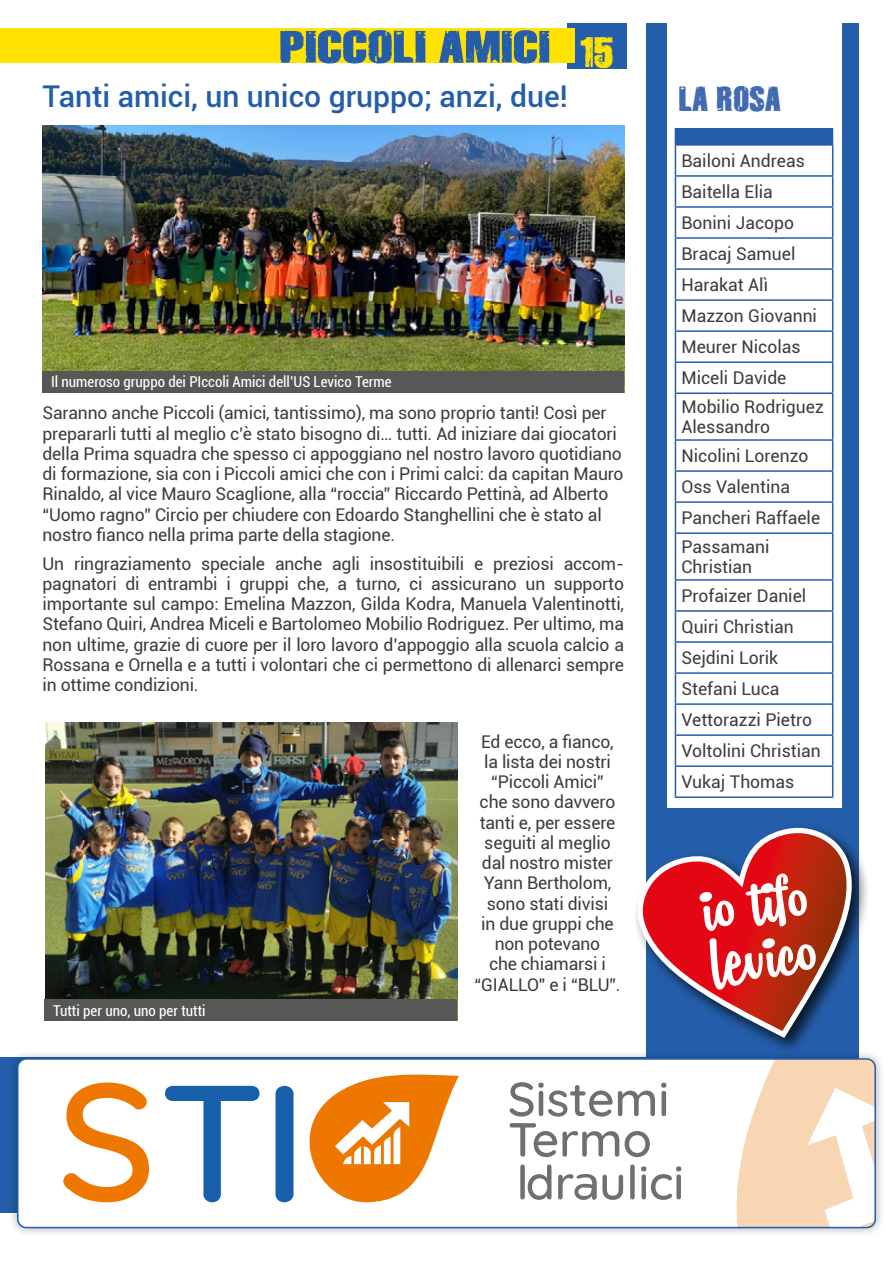
<style>
.page{position:relative;width:893px;height:1263px;background:#fff}
.page>*{position:absolute;margin:0;border:0;box-sizing:border-box;transform-origin:0 0}
.t1{font:45px "Disintegration";color:#245eaa;scale:1.2 1}
.t2{font:42.3px "Disintegration";color:#ffe200}
.t3{font:34.5px "Disintegration";color:#406bb2}
.t4{font:500 30px "Roboto";color:#245eaa}
.t5{font:17.55px/20.2px "Roboto";letter-spacing:-.01em;color:#3c3c3b}
.t6{font:condensed 15px "Roboto";color:#fff}
</style>
<div class="page">
<div style="left:567px;top:23px;width:59px;height:45px;background:#245eaa"></div>
<div style="left:646px;top:23px;width:213px;height:1189px;background:#245eaa"></div>
<div style="left:667px;top:18px;width:174px;height:790px;background:#fff"></div>
<img style="left:43px;top:125px;width:581px;height:246px">
<div style="left:0;top:29px;width:574px;height:34px;background:#ffe200"></div>
<div style="left:675px;top:129px;width:158px;height:16px;background:#245eaa"></div>
<hr style="left:675px;top:175px;width:158px;height:2px;background:#245eaa">
<hr style="left:675px;top:206px;width:158px;height:2px;background:#245eaa">
<hr style="left:675px;top:237px;width:158px;height:2px;background:#245eaa">
<hr style="left:675px;top:268px;width:158px;height:2px;background:#245eaa">
<hr style="left:675px;top:299px;width:158px;height:2px;background:#245eaa">
<hr style="left:675px;top:330px;width:158px;height:2px;background:#245eaa">
<hr style="left:675px;top:361px;width:158px;height:2px;background:#245eaa">
<hr style="left:675px;top:392px;width:158px;height:2px;background:#245eaa">
<hr style="left:675px;top:394px;width:1px;height:45px;background:#245eaa">
<hr style="left:832px;top:394px;width:1px;height:45px;background:#245eaa">
<hr style="left:675px;top:439px;width:158px;height:2px;background:#245eaa">
<hr style="left:675px;top:470px;width:158px;height:2px;background:#245eaa">
<hr style="left:675px;top:501px;width:158px;height:2px;background:#245eaa">
<svg style="left:675px;top:441px;width:1px;height:91px"></svg>
<svg style="left:832px;top:441px;width:1px;height:91px"></svg>
<hr style="left:675px;top:532px;width:158px;height:2px;background:#245eaa">
<hr style="left:675px;top:534px;width:1px;height:45px;background:#245eaa">
<hr style="left:832px;top:534px;width:1px;height:45px;background:#245eaa">
<hr style="left:675px;top:579px;width:158px;height:2px;background:#245eaa">
<hr style="left:675px;top:610px;width:158px;height:2px;background:#245eaa">
<hr style="left:675px;top:641px;width:158px;height:2px;background:#245eaa">
<hr style="left:675px;top:672px;width:158px;height:2px;background:#245eaa">
<hr style="left:675px;top:703px;width:158px;height:2px;background:#245eaa">
<hr style="left:675px;top:734px;width:158px;height:2px;background:#245eaa">
<hr style="left:675px;top:765px;width:158px;height:2px;background:#245eaa">
<svg style="left:675px;top:581px;width:1px;height:215px"></svg>
<svg style="left:832px;top:581px;width:1px;height:215px"></svg>
<hr style="left:675px;top:796px;width:158px;height:2px;background:#245eaa">
<hr style="left:675px;top:128px;width:158px;height:1px;background:#245eaa">
<svg style="left:832px;top:146px;width:1px;height:246px"></svg>
<svg style="left:675px;top:146px;width:1px;height:246px"></svg>
<hr style="left:675px;top:144px;width:158px;height:2px;background:#245eaa">
<img style="left:46px;top:722px;width:411px;height:277px">
<div style="left:43px;top:371px;width:581px;height:21px;background:#575756"></div>
<div style="left:45px;top:999px;width:412px;height:22px;background:#575756"></div>
<div style="left:8px;top:1049px;width:877px;height:189px;background:#000;opacity:.3"></div>
<div style="left:18px;top:1059px;width:857px;height:168px;background:#fff;border-radius:9px"></div>
<svg style="left:736px;top:1059px;width:139px;height:168px"></svg>
<div style="left:17px;top:1058px;width:859px;height:170px;border:2px solid #245eaa;border-radius:9px"></div>
<svg style="left:165px;top:1086px;width:94px;height:116px"></svg>
<svg style="left:63px;top:1082px;width:86px;height:120px"></svg>
<svg style="left:275px;top:1074px;width:184px;height:129px"></svg>
<svg style="left:510px;top:1082px;width:156px;height:34px"></svg>
<svg style="left:510px;top:1123px;width:140px;height:34px"></svg>
<svg style="left:520px;top:1164px;width:161px;height:36px"></svg>
<div style="left:632px;top:823px;width:239px;height:232px;background:#000;opacity:.75"></div>
<svg style="left:632px;top:823px;width:237px;height:223px"></svg>
<svg style="left:699px;top:873px;width:117px;height:117px"></svg>
<h1 class="t1" style="left:279px;top:18px;width:227px">PICCOLI AMICI</h1>
<h3 class="t4" style="left:43px;top:75px;width:527px">Tanti amici, un unico gruppo; anzi, due!</h3>
<h2 class="t2" style="left:579px;top:25px;width:37px">15</h2>
<p class="t6" style="left:51px;top:371px;width:342px">Il numeroso gruppo dei PIccoli Amici dell’US Levico Terme</p>
<p class="t5" style="left:43px;top:402px;width:583px">Saranno anche Piccoli (amici, tantissimo), ma sono proprio tanti! Così per prepararli tutti al meglio c’è stato bisogno di… tutti. Ad iniziare dai giocatori della Prima squadra che spesso ci appoggiano nel nostro lavoro quotidiano di formazione, sia con i Piccoli amici che con i Primi calci: da capitan Mauro Rinaldo, al vice Mauro Scaglione, alla “roccia” Riccardo Pettinà, ad Alberto “Uomo ragno” Circio per chiudere con Edoardo Stanghellini che è stato al nostro fianco nella prima parte della stagione.</p>
<p class="t5" style="left:43px;top:552px;width:583px;text-align:justify">Un ringraziamento speciale anche agli insostituibili e preziosi accom&shy;pagnatori di entrambi i gruppi che, a turno, ci assicurano un supporto importante sul campo: Emelina Mazzon, Gilda Kodra, Manuela Valentinotti, Stefano Quiri, Andrea Miceli e Bartolomeo Mobilio Rodriguez. Per ultimo, ma non ultime, grazie di cuore per il loro lavoro d’appoggio alla scuola calcio a Rossana e Ornella e a tutti i volontari che ci permettono di allenarci sempre in ottime condizioni.</p>
<p class="t6" style="left:53px;top:1000px;width:154px">Tutti per uno, uno per tutti</p>
<p class="t5" style="left:474px;top:731px;width:147px;text-align:center">Ed ecco, a fianco, la lista dei nostri “Piccoli Amici”<br>che sono davvero tanti e, per essere seguiti al meglio dal nostro mister<br>Yann Bertholom, sono stati divisi<br>in due gruppi che non potevano<br>che chiamarsi i “GIALLO” e i “BLU”.</p>
<h3 class="t3" style="left:679px;top:77px;width:104px">LA ROSA</h3>
<p class="t5" style="left:681px;top:145px;width:137px;line-height:31px">Bailoni Andreas<br>Baitella Elia<br>Bonini Jacopo<br>Bracaj Samuel<br>Harakat Alì<br>Mazzon Giovanni<br>Meurer Nicolas<br>Miceli Davide</p>
<p class="t5" style="left:681px;top:396px;width:144px">Mobilio Rodriguez<br>Alessandro</p>
<p class="t5" style="left:681px;top:440px;width:140px;line-height:31px">Nicolini Lorenzo<br>Oss Valentina<br>Pancheri Raffaele</p>
<p class="t5" style="left:681px;top:536px;width:90px">Passamani<br>Christian</p>
<p class="t5" style="left:681px;top:580px;width:141px;line-height:31px">Profaizer Daniel<br>Quiri Christian<br>Sejdini Lorik<br>Stefani Luca<br>Vettorazzi Pietro<br>Voltolini Christian<br>Vukaj Thomas</p>
</div>
